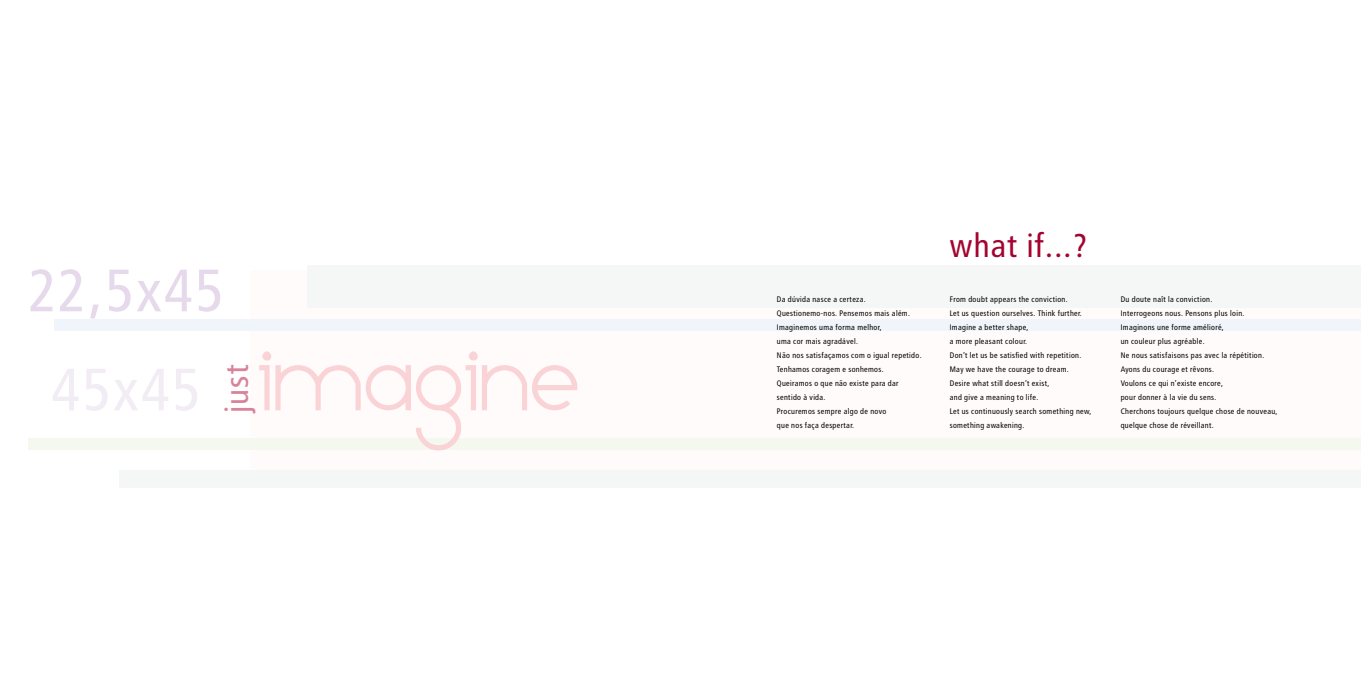
<style>
.page{position:relative;width:1361px;height:681px;background:#fff}
.page>*{position:absolute;margin:0;border:0;box-sizing:border-box;transform-origin:0 0}
.t1{font:59.5px "Transit";color:#e5d9eb}
.t2{font:33px "Transit";color:#a3042f}
.t3{font:33px "Transit";color:#d9839a}
.t4{font:8px/14px "Transit";letter-spacing:.005em;color:#000}
</style>
<div class="page">
<div style="left:251px;top:270px;width:1110px;height:217px;background:#fffbfb"></div>
<div style="left:119px;top:469px;width:1242px;height:18px;background:#f5f6f6"></div>
<div style="left:28px;top:438px;width:1333px;height:11px;background:#f4f8ef"></div>
<div style="left:54px;top:319px;width:1307px;height:11px;background:#eff5fa"></div>
<div style="left:307px;top:265px;width:1054px;height:43px;background:#f5f6f6"></div>
<svg style="left:259px;top:351px;width:318px;height:99px"></svg>
<h1 class="t1" style="left:28px;top:256px;width:199px">22,5x45</h1>
<h2 class="t3" style="left:217px;top:413px;width:51px;rotate:-90deg">just</h2>
<h2 class="t2" style="left:950px;top:226px;width:141px">what if...?</h2>
<p class="t4" style="left:777px;top:292px;width:147px">Da dúvida nasce a certeza.<br>Questionemo-nos. Pensemos mais além.<br>Imaginemos uma forma melhor,<br>uma cor mais agradável.<br>Não nos satisfaçamos com o igual repetido.<br>Tenhamos coragem e sonhemos.<br>Queiramos o que não existe para dar sentido à vida.<br>Procuremos sempre algo de novo<br>que nos faça despertar.</p>
<p class="t4" style="left:950px;top:292px;width:143px">From doubt appears the conviction.<br>Let us question ourselves. Think further.<br>Imagine a better shape,<br>a more pleasant colour.<br>Don’t let us be satisfied with repetition.<br>May we have the courage to dream.<br>Desire what still doesn’t exist,<br>and give a meaning to life.<br>Let us continuously search something new, something awakening.</p>
<p class="t4" style="left:1120px;top:292px;width:159px">Du doute naît la conviction.<br>Interrogeons nous. Pensons plus loin.<br>Imaginons une forme amélioré,<br>un couleur plus agréable.<br>Ne nous satisfaisons pas avec la répétition.<br>Ayons du courage et rêvons.<br>Voulons ce qui n’existe encore,<br>pour donner à la vie du sens.<br>Cherchons toujours quelque chose de nouveau, quelque chose de réveillant.</p>
</div>
